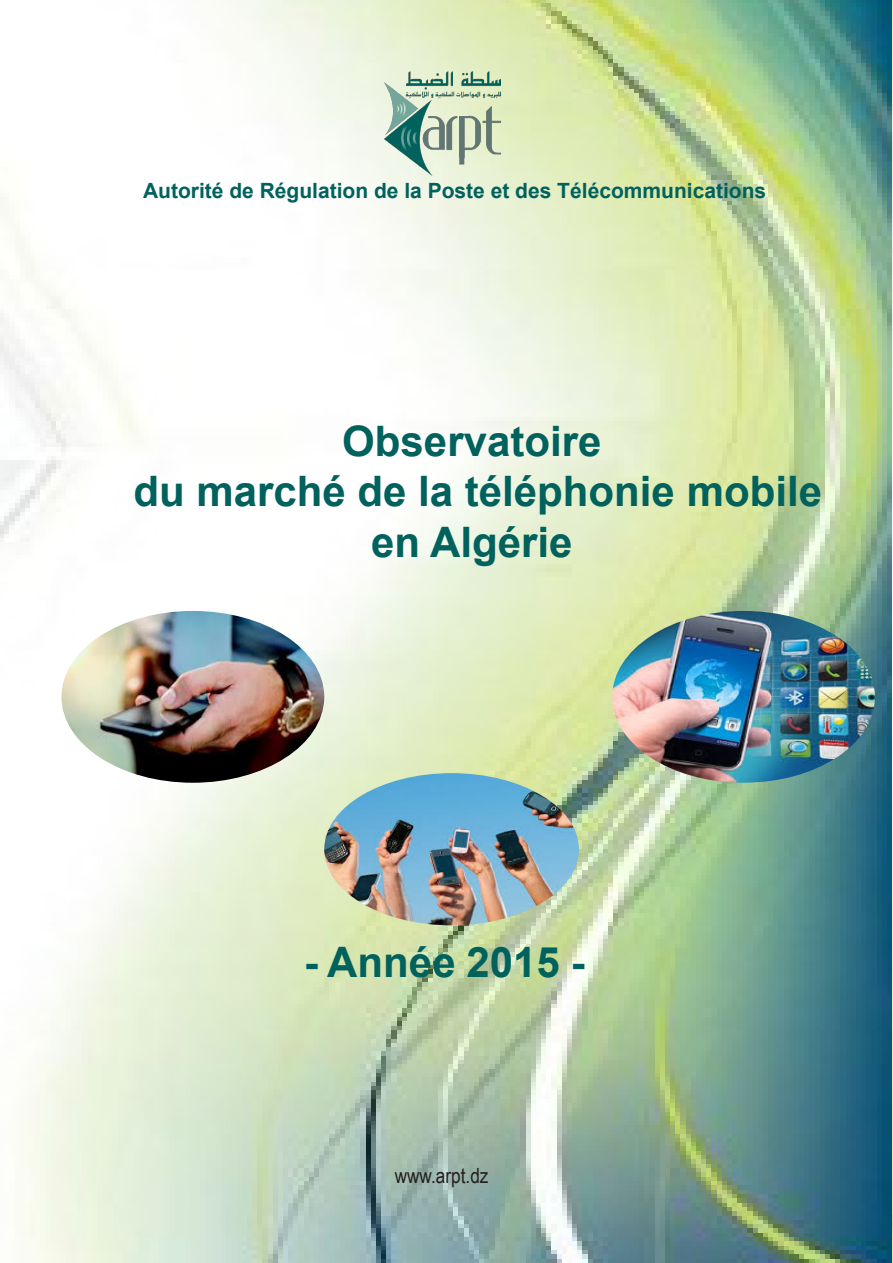
<style>
.page{position:relative;width:893px;height:1263px;background:#fff}
.page>*{position:absolute;margin:0;border:0;box-sizing:border-box;transform-origin:0 0}
.t1{font:700 42px "Arial";color:#00615d}
.t2{font:700 21px "Arial";color:#00615d}
.t3{font:21px "Arial Narrow";color:#231f20}
</style>
<div class="page">
<img style="left:0;top:0;width:891px;height:1262px">
<img style="left:384px;top:71px;width:117px;height:104px">
<img style="left:324px;top:773px;width:255px;height:152px">
<img style="left:61px;top:611px;width:263px;height:172px">
<img style="left:612px;top:611px;width:263px;height:172px">
<p class="t2" style="left:143px;top:177px;width:625px">Autorité de Régulation de la Poste et des Télécommunications</p>
<p class="t1" style="left:342px;top:413px;width:261px">Observatoire</p>
<p class="t1" style="left:133px;top:464px;width:690px">du marché de la téléphonie mobile</p>
<p class="t1" style="left:371px;top:514px;width:203px">en Algérie</p>
<p class="t1" style="left:304px;top:934px;width:282px">- Année 2015 -</p>
<p class="t3" style="left:395px;top:1160px;width:95px">www.arpt.dz</p>
</div>
